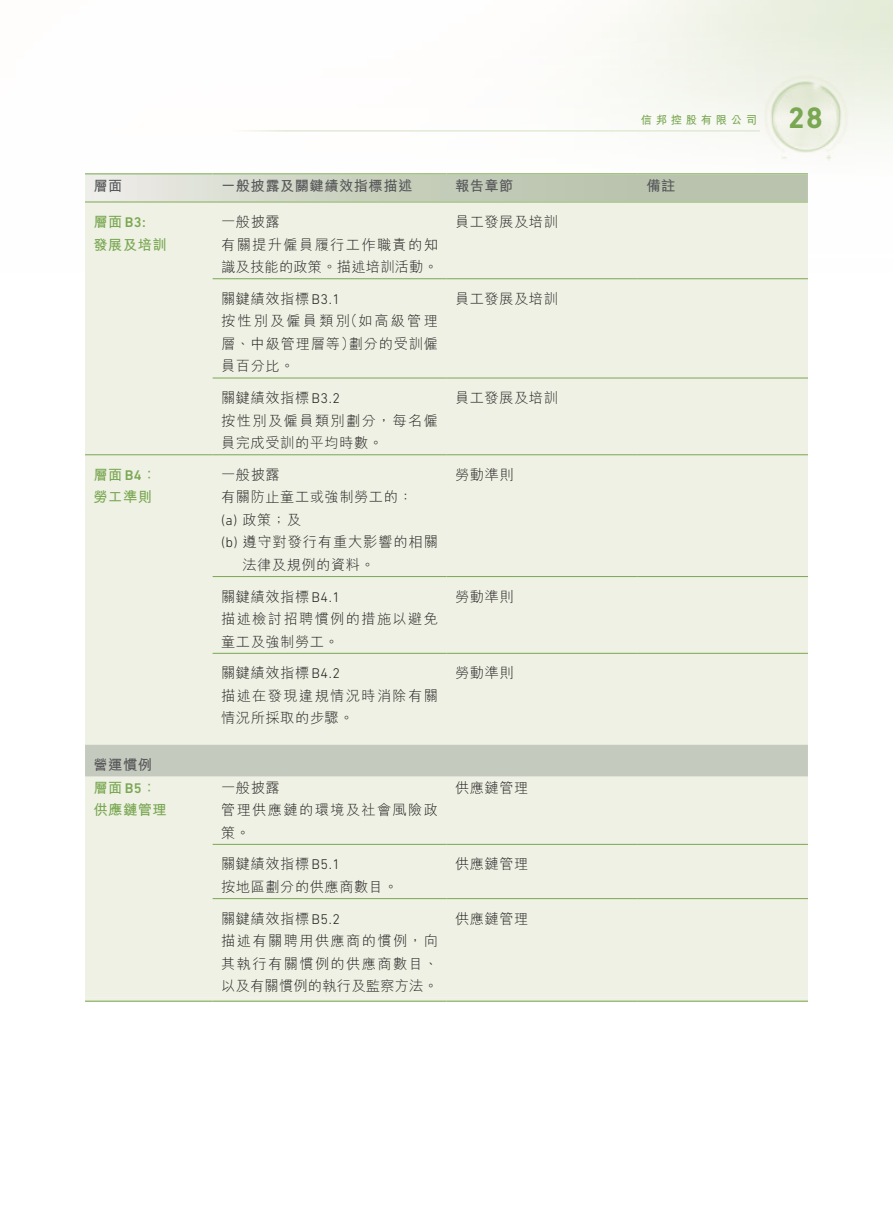
<style>
.page{position:relative;width:893px;height:1212px;background:#fff}
.page>*{position:absolute;margin:0;border:0;box-sizing:border-box;transform-origin:0 0}
.t1{font:700 30px "DIN Next LT Pro";color:#7aa752}
._1__內文{font:300 14.25px/22.5px "M Hei HK";letter-spacing:.035em;color:#231f20}
._1__內文-2{font:300 14.25px/22.5px "M Hei HK";letter-spacing:.095em;color:#231f20}
._1__內文-3{font:700 14.25px "M Hei HK";letter-spacing:.035em;color:#57585a}
._1__內文-4{font:300 14.25px/22.5px "M Hei HK";letter-spacing:.1em;color:#231f20}
._1__內文-5{font:300 14.25px/22.5px "M Hei HK";letter-spacing:.06em;color:#231f20}
._1__內文-6{font:700 14.25px "M Hei HK";letter-spacing:.035em;color:#7aa752}
._1__內文-7{font:300 14.25px/22.5px "M Hei HK";letter-spacing:.15em;color:#231f20}
._1__內文-8{font:500 14.25px "DIN Next LT Pro";color:#7aa752}
.t2{font:700 11.25px "M Hei HK";letter-spacing:.33em;color:#7aa752}
.s1{font-family:"M Hei HK";font-weight:700}
.s2{font-family:"DIN Next LT Pro";font-weight:500}
.s3{font-family:"DIN Next LT Pro"}
</style>
<div class="page">
<img style="left:757px;top:63px;width:98px;height:107px">
<hr style="left:228px;top:130px;width:532px;height:1px;background:#d9e4ca">
<svg style="left:85px;top:175px;width:723px;height:27px;background:#c8d0bd"></svg>
<div style="left:85px;top:202px;width:723px;height:9px;background:#eef1e4"></div>
<div style="left:85px;top:211px;width:723px;height:786px;background:#eef1e4"></div>
<div style="left:85px;top:745px;width:723px;height:31px;background:#c5cabe"></div>
<hr style="left:85px;top:997px;width:723px;height:3px;background:#eef1e4">
<hr style="left:85px;top:173px;width:128px;height:2px;background:#9cbd7c">
<hr style="left:213px;top:173px;width:233px;height:2px;background:#9cbd7c">
<hr style="left:446px;top:173px;width:192px;height:2px;background:#9cbd7c">
<hr style="left:638px;top:173px;width:170px;height:2px;background:#9cbd7c">
<hr style="left:85px;top:202px;width:723px;height:1px;background:#7aa752">
<hr style="left:213px;top:278px;width:233px;height:1px;background:#7aa752">
<hr style="left:446px;top:278px;width:192px;height:1px;background:#7aa752">
<hr style="left:638px;top:278px;width:170px;height:1px;background:#7aa752">
<hr style="left:213px;top:378px;width:233px;height:1px;background:#7aa752">
<hr style="left:446px;top:378px;width:192px;height:1px;background:#7aa752">
<hr style="left:638px;top:378px;width:170px;height:1px;background:#7aa752">
<hr style="left:85px;top:454px;width:128px;height:1px;background:#7aa752">
<hr style="left:213px;top:454px;width:233px;height:1px;background:#7aa752">
<hr style="left:446px;top:454px;width:192px;height:1px;background:#7aa752">
<hr style="left:638px;top:454px;width:170px;height:1px;background:#7aa752">
<hr style="left:213px;top:576px;width:233px;height:1px;background:#7aa752">
<hr style="left:446px;top:576px;width:192px;height:1px;background:#7aa752">
<hr style="left:638px;top:576px;width:170px;height:1px;background:#7aa752">
<hr style="left:213px;top:653px;width:233px;height:1px;background:#7aa752">
<hr style="left:446px;top:653px;width:192px;height:1px;background:#7aa752">
<hr style="left:638px;top:653px;width:170px;height:1px;background:#7aa752">
<hr style="left:213px;top:844px;width:233px;height:1px;background:#7aa752">
<hr style="left:446px;top:844px;width:192px;height:1px;background:#7aa752">
<hr style="left:638px;top:844px;width:170px;height:1px;background:#7aa752">
<hr style="left:213px;top:898px;width:233px;height:1px;background:#7aa752">
<hr style="left:446px;top:898px;width:192px;height:1px;background:#7aa752">
<hr style="left:638px;top:898px;width:170px;height:1px;background:#7aa752">
<hr style="left:85px;top:1000px;width:128px;height:2px;background:#9cbd7c">
<hr style="left:213px;top:1000px;width:233px;height:2px;background:#9cbd7c">
<hr style="left:446px;top:1000px;width:192px;height:2px;background:#9cbd7c">
<hr style="left:638px;top:1000px;width:170px;height:2px;background:#9cbd7c">
<p class="_1__內文-3" style="left:94px;top:175px;width:30px">層面</p>
<p class="_1__內文-8" style="left:94px;top:214px;width:54px"><span class="s1">層面</span>B3:</p>
<p class="_1__內文-6" style="left:94px;top:234px;width:75px">發展及培訓</p>
<p class="_1__內文-6" style="left:94px;top:464px;width:65px">層面<span class="s2">B4</span>：</p>
<p class="_1__內文-6" style="left:94px;top:487px;width:60px">勞工準則</p>
<p class="_1__內文-3" style="left:94px;top:754px;width:60px">營運慣例</p>
<p class="_1__內文-6" style="left:94px;top:777px;width:65px">層面<span class="s2">B5</span>：</p>
<p class="_1__內文-6" style="left:94px;top:799px;width:75px">供應鏈管理</p>
<p class="_1__內文-3" style="left:221px;top:175px;width:193px">一般披露及關鍵績效指標描述</p>
<p class="_1__內文" style="left:221px;top:210px;width:60px">一般披露</p>
<p class="_1__內文-2" style="left:221px;top:233px;width:218px">有關提升僱員履行工作職責的知識及技能的政策。描述培訓活動。</p>
<p class="_1__內文" style="left:221px;top:287px;width:120px">關鍵績效指標<span class="s3">B3.1</span></p>
<p class="_1__內文" style="left:343px;top:310px;width:96px">（如高級管理</p>
<p class="_1__內文-7" style="left:349px;top:310px;width:91px;text-indent:-128px">按性別及僱員類別<br>劃分的受訓僱</p>
<p class="_1__內文" style="left:221px;top:332px;width:135px">層、中級管理層等）員百分比。</p>
<p class="_1__內文" style="left:221px;top:386px;width:120px">關鍵績效指標<span class="s3">B3.2</span></p>
<p class="_1__內文-4" style="left:221px;top:409px;width:218px">按性別及僱員類別劃分，每名僱員完成受訓的平均時數。</p>
<p class="_1__內文" style="left:221px;top:463px;width:60px">一般披露</p>
<p class="_1__內文" style="left:221px;top:486px;width:193px">有關防止童工或強制勞工的：</p>
<p class="_1__內文" style="left:221px;top:508px;width:81px"><span class="s3">a( )</span>政策；及</p>
<p class="_1__內文-5" style="left:242px;top:531px;width:197px;text-indent:-21px"><span class="s3">b( )</span> 遵守對發行有重大影響的相關法律及規例的資料。</p>
<p class="_1__內文" style="left:221px;top:585px;width:120px">關鍵績效指標<span class="s3">B4.1</span></p>
<p class="_1__內文-2" style="left:221px;top:607px;width:218px">描述檢討招聘慣例的措施以避免童工及強制勞工。</p>
<p class="_1__內文" style="left:221px;top:662px;width:120px">關鍵績效指標<span class="s3">B4.2</span></p>
<p class="_1__內文-2" style="left:221px;top:684px;width:218px">描述在發現違規情況時消除有關情況所採取的步驟。</p>
<p class="_1__內文-3" style="left:455px;top:175px;width:60px">報告章節</p>
<p class="_1__內文" style="left:455px;top:210px;width:104px">員工發展及培訓</p>
<p class="_1__內文" style="left:455px;top:287px;width:104px">員工發展及培訓</p>
<p class="_1__內文" style="left:455px;top:386px;width:104px">員工發展及培訓</p>
<p class="_1__內文" style="left:455px;top:463px;width:60px">勞動準則</p>
<p class="_1__內文" style="left:455px;top:585px;width:60px">勞動準則</p>
<p class="_1__內文" style="left:455px;top:662px;width:60px">勞動準則</p>
<p class="_1__內文" style="left:221px;top:776px;width:60px">一般披露</p>
<p class="_1__內文-2" style="left:221px;top:798px;width:218px">管理供應鏈的環境及社會風險政策。</p>
<p class="_1__內文" style="left:221px;top:853px;width:120px">關鍵績效指標<span class="s3">B5.1</span></p>
<p class="_1__內文" style="left:221px;top:875px;width:178px">按地區劃分的供應商數目。</p>
<p class="_1__內文" style="left:221px;top:907px;width:120px">關鍵績效指標<span class="s3">B5.2</span></p>
<p class="_1__內文" style="left:221px;top:929px;width:218px;text-align:justify">描述有關聘用供應商的慣例，向其執行有關慣例的供應商數目、以及有關慣例的執行及監察方法。</p>
<p class="_1__內文" style="left:455px;top:776px;width:75px">供應鏈管理</p>
<p class="_1__內文" style="left:455px;top:853px;width:75px">供應鏈管理</p>
<p class="_1__內文" style="left:455px;top:907px;width:75px">供應鏈管理</p>
<p class="t2" style="left:641px;top:112px;width:117px">信邦控股有限公司</p>
<p class="_1__內文-3" style="left:646px;top:175px;width:30px">備註</p>
<h1 class="t1" style="left:788px;top:100px;width:36px">28</h1>
</div>
